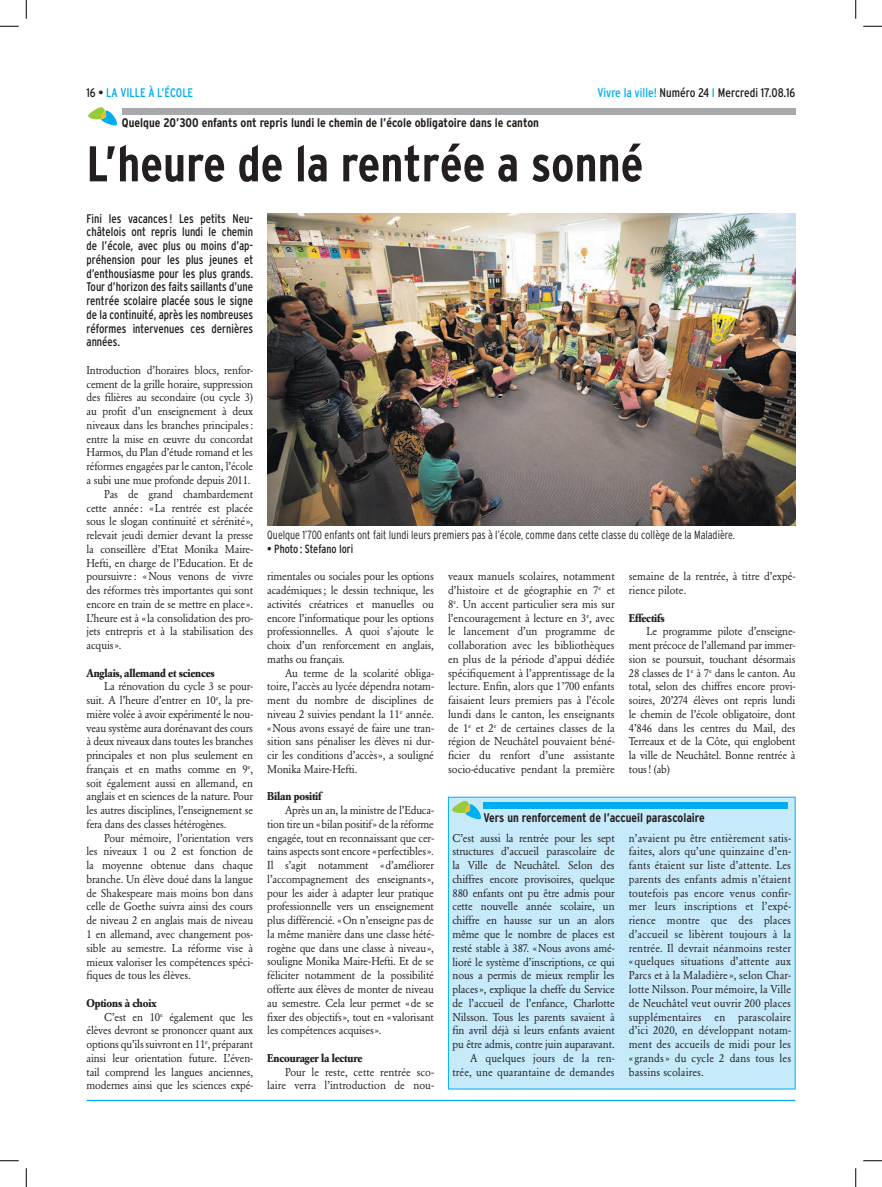
<style>
.page{position:relative;width:882px;height:1187px;background:#fff}
.page>*{position:absolute;margin:0;border:0;box-sizing:border-box;transform-origin:0 0}
.t1{font:700 condensed 50px "Interstate";color:#231f20}
.t2{font:condensed 12.5px/13.8px "Interstate";color:#231f20;text-align:justify;scale:.95 1}
.t3{font:700 condensed 12.5px "Interstate";color:#231f20}
.t4{font:condensed 12.5px "Interstate";color:#231f20}
.t5{font:condensed 12.5px "Interstate";color:#00aeef}
.t6{font:300 condensed 11.88px "Interstate";color:#231f20;scale:.95 1}
.t7{font:condensed 11.88px "Interstate";color:#231f20;scale:.95 1}
.t8{font:11.25px/13.8px "Garamond BE";letter-spacing:-.01em;color:#231f20;text-align:justify;scale:.95 1}
.t9{font:700 11.25px "Garamond BE";letter-spacing:-.015em;color:#231f20;scale:.95 1}
.s1{color:#231f20}
.s2{color:#00aeef}
</style>
<div class="page">
<hr style="left:86px;top:1099px;width:709px;height:1px;background:#00aeef">
<div style="left:122px;top:109px;width:673px;height:6px;background:#a8a9ad"></div>
<svg style="left:88px;top:107px;width:29px;height:18px"></svg>
<img style="left:267px;top:214px;width:528px;height:311px">
<div style="left:448px;top:797px;width:347px;height:291px;background:#c6eafa"></div>
<div style="left:448px;top:796px;width:347px;height:293px;border:1px solid #00aeef"></div>
<div style="left:483px;top:802px;width:305px;height:7px;background:#00aeef"></div>
<svg style="left:452px;top:801px;width:29px;height:18px"></svg>
<svg style="left:0;top:25px;width:19px;height:2px"></svg>
<svg style="left:863px;top:25px;width:19px;height:2px"></svg>
<svg style="left:0;top:1160px;width:19px;height:1px"></svg>
<svg style="left:863px;top:1160px;width:19px;height:1px"></svg>
<svg style="left:25px;top:0;width:2px;height:19px"></svg>
<svg style="left:25px;top:1168px;width:2px;height:18px"></svg>
<svg style="left:855px;top:0;width:1px;height:19px"></svg>
<svg style="left:855px;top:1168px;width:1px;height:18px"></svg>
<p class="t5" style="left:86px;top:85px;width:108px"><span class="s1">16 •</span> LA VILLE À L’ÉCOLE</p>
<p class="t4" style="left:597px;top:85px;width:199px"><span class="s2">Vivre la ville!</span> Numéro 24 <span class="s2">I</span> Mercredi 17.08.16</p>
<p class="t3" style="left:122px;top:115px;width:418px">Quelque 20’300 enfants ont repris lundi le chemin de l’école obligatoire dans le canton</p>
<h1 class="t1" style="left:86px;top:136px;width:558px">L’heure de la rentrée a sonné</h1>
<p class="t2" style="left:86px;top:211px;width:177px">Fini les vacances ! Les petits Neu&shy;châtelois ont repris lundi le chemin de l’école, avec plus ou moins d’ap&shy;préhension pour les plus jeunes et d’enthousiasme pour les plus grands.<br>Tour d’horizon des faits saillants d’une rentrée scolaire placée sous le signe de la continuité, après les nombreuses réformes intervenues ces dernières années.</p>
<p class="t8" style="left:86px;top:363px;width:177px">Introduction d’horaires blocs, renfor-</p>
<p class="t8" style="left:86px;top:377px;width:177px">cement de la grille horaire, suppression</p>
<p class="t8" style="left:86px;top:391px;width:177px">des filières au secondaire (ou cycle 3)</p>
<p class="t8" style="left:86px;top:404px;width:177px">au profit d’un enseignement à deux</p>
<p class="t8" style="left:86px;top:418px;width:177px">niveaux dans les branches principales :</p>
<p class="t8" style="left:86px;top:432px;width:177px">entre la mise en œuvre du concordat</p>
<p class="t8" style="left:86px;top:446px;width:177px">Harmos, du Plan d’étude romand et les</p>
<p class="t8" style="left:86px;top:459px;width:177px">réformes engagées par le canton, l’école</p>
<p class="t8" style="left:86px;top:473px;width:174px">a subi une mue profonde depuis 2011.</p>
<p class="t8" style="left:104px;top:487px;width:158px">Pas de grand chambardement</p>
<p class="t8" style="left:86px;top:501px;width:177px">cette année: «La rentrée est placée</p>
<p class="t8" style="left:86px;top:514px;width:177px">sous le slogan continuité et sérénité»,</p>
<p class="t8" style="left:86px;top:528px;width:177px">relevait jeudi dernier devant la presse</p>
<p class="t8" style="left:86px;top:542px;width:177px">la conseillère d’Etat Monika Maire-</p>
<p class="t8" style="left:86px;top:556px;width:177px">Hefti, en charge de l’Education. Et de</p>
<p class="t8" style="left:86px;top:569px;width:177px">poursuivre: «Nous venons de vivre</p>
<p class="t8" style="left:86px;top:583px;width:177px">des réformes très importantes qui sont</p>
<p class="t8" style="left:86px;top:597px;width:177px">encore en train de se mettre en place».</p>
<p class="t8" style="left:86px;top:611px;width:177px">L’heure est à «la consolidation des pro-</p>
<p class="t8" style="left:86px;top:624px;width:177px">jets entrepris et à la stabilisation des</p>
<p class="t8" style="left:86px;top:638px;width:38px">acquis».</p>
<p class="t9" style="left:86px;top:666px;width:136px">Anglais, allemand et sciences</p>
<p class="t8" style="left:86px;top:679px;width:177px;text-indent:18px">La rénovation du cycle 3 se pour&shy;suit. A l’heure d’entrer en 10<sup>e</sup>, la pre&shy;mière volée à avoir expérimenté le nou&shy;veau système aura dorénavant des cours à deux niveaux dans toutes les branches principales et non plus seulement en français et en maths comme en 9<sup>e</sup>, soit également aussi en allemand, en anglais et en sciences de la nature. Pour les autres disciplines, l’enseignement se fera dans des classes hétérogènes.</p>
<p class="t8" style="left:86px;top:831px;width:177px;text-indent:18px">Pour mémoire, l’orientation vers les niveaux 1 ou 2 est fonction de la moyenne obtenue dans chaque branche. Un élève doué dans la langue de Shakespeare mais moins bon dans celle de Goethe suivra ainsi des cours de niveau 2 en anglais mais de niveau 1 en allemand, avec changement pos&shy;sible au semestre. La réforme vise à mieux valoriser les compétences spéci&shy;fiques de tous les élèves.</p>
<p class="t9" style="left:86px;top:996px;width:75px">Options à choix</p>
<p class="t8" style="left:104px;top:1009px;width:158px">C’est en 10<sup>e</sup> également que les</p>
<p class="t8" style="left:86px;top:1023px;width:177px">élèves devront se prononcer quant aux</p>
<p class="t8" style="left:86px;top:1037px;width:177px">options qu’ils suivront en 11<sup>e</sup>, préparant</p>
<p class="t8" style="left:86px;top:1051px;width:177px">ainsi leur orientation future. L’éven-</p>
<p class="t8" style="left:86px;top:1064px;width:177px">tail comprend les langues anciennes,</p>
<p class="t8" style="left:86px;top:1078px;width:177px">modernes ainsi que les sciences expé-</p>
<p class="t6" style="left:267px;top:528px;width:494px">Quelque 1’700 enfants ont fait lundi leurs premiers pas à l’école, comme dans cette classe du collège de la Maladière.</p>
<p class="t7" style="left:267px;top:542px;width:92px">• Photo : Stefano Iori</p>
<p class="t8" style="left:267px;top:569px;width:177px">rimentales ou sociales pour les options académiques; le dessin technique, les activités créatrices et manuelles ou encore l’informatique pour les options professionnelles. A quoi s’ajoute le choix d’un renforcement en anglais, maths ou français.</p>
<p class="t8" style="left:267px;top:666px;width:177px;text-indent:18px">Au terme de la scolarité obliga&shy;toire, l’accès au lycée dépendra notam&shy;ment du nombre de disciplines de niveau 2 suivies pendant la 11<sup>e</sup> année. « Nous avons essayé de faire une tran&shy;sition sans pénaliser les élèves ni dur&shy;cir les conditions d’accès», a souligné Monika Maire-Hefti.</p>
<p class="t9" style="left:267px;top:790px;width:59px">Bilan positif</p>
<p class="t8" style="left:267px;top:803px;width:177px;text-indent:18px">Après un an, la ministre de l’Educa&shy;tion tire un «bilan positif» de la réforme engagée, tout en reconnaissant que cer&shy;tains aspects sont encore «perfectibles».<br>Il s’agit notamment «d’améliorer l’accompagnement des enseignants», pour les aider à adapter leur pratique professionnelle vers un enseignement plus différencié. «On n’enseigne pas de la même manière dans une classe hété&shy;rogène que dans une classe à niveau», souligne Monika Maire-Hefti. Et de se féliciter notamment de la possibilité offerte aux élèves de monter de niveau au semestre. Cela leur permet «de se fixer des objectifs», tout en «valorisant les compétences acquises».</p>
<p class="t9" style="left:267px;top:1051px;width:101px">Encourager la lecture</p>
<p class="t8" style="left:267px;top:1064px;width:177px;text-align:right">Pour le reste, cette rentrée sco&shy;laire verra l’introduction de nou-</p>
<p class="t8" style="left:448px;top:569px;width:177px">veaux manuels scolaires, notamment d’histoire et de géographie en 7<sup>e</sup> et 8<sup>e</sup>. Un accent particulier sera mis sur l’encouragement à lecture en 3<sup>e</sup>, avec le lancement d’un programme de collaboration avec les bibliothèques en plus de la période d’appui dédiée spécifiquement à l’apprentissage de la lecture. Enfin, alors que 1’700 enfants faisaient leurs premiers pas à l’école lundi dans le canton, les enseignants de 1<sup>e</sup> et 2<sup>e</sup> de certaines classes de la région de Neuchâtel pouvaient béné&shy;ficier du renfort d’une assistante socio-éducative pendant la première</p>
<p class="t8" style="left:629px;top:569px;width:177px">semaine de la rentrée, à titre d’expé&shy;rience pilote.</p>
<p class="t9" style="left:629px;top:611px;width:39px">Effectifs</p>
<p class="t8" style="left:629px;top:624px;width:177px;text-indent:18px">Le programme pilote d’enseigne&shy;ment précoce de l’allemand par immer&shy;sion se poursuit, touchant désormais 28 classes de 1<sup>e</sup> à 7<sup>e</sup> dans le canton. Au total, selon des chiffres encore provi&shy;soires, 20’274 élèves ont repris lundi le chemin de l’école obligatoire, dont 4’846 dans les centres du Mail, des Terreaux et de la Côte, qui englobent la ville de Neuchâtel. Bonne rentrée à tous! (ab)</p>
<p class="t3" style="left:483px;top:810px;width:223px">Vers un renforcement de l’accueil parascolaire</p>
<p class="t8" style="left:452px;top:831px;width:172px;text-align:right">C’est aussi la rentrée pour les sept structures d’accueil parascolaire de la Ville de Neuchâtel. Selon des chiffres encore provisoires, quelque 880 enfants ont pu être admis pour cette nouvelle année scolaire, un chiffre en hausse sur un an alors même que le nombre de places est resté stable à 387. «Nous avons amé&shy;lioré le système d’inscriptions, ce qui nous a permis de mieux remplir les places», explique la cheffe du Service de l’accueil de l’enfance, Charlotte Nilsson. Tous les parents savaient à fin avril déjà si leurs enfants avaient pu être admis, contre juin auparavant.<br>A quelques jours de la ren&shy;trée, une quarantaine de demandes</p>
<p class="t8" style="left:629px;top:831px;width:172px">n’avaient pu être entièrement satis&shy;faites, alors qu’une quinzaine d’en&shy;fants étaient sur liste d’attente. Les parents des enfants admis n’étaient toutefois pas encore venus confir&shy;mer leurs inscriptions et l’expé&shy;rience montre que des places d’accueil se libèrent toujours à la rentrée. Il devrait néanmoins rester « quelques situations d’attente aux Parcs et à la Maladière », selon Char&shy;lotte Nilsson. Pour mémoire, la Ville de Neuchâtel veut ouvrir 200 places supplémentaires en parascolaire d’ici 2020, en développant notam&shy;ment des accueils de midi pour les « grands» du cycle 2 dans tous les bassins scolaires.</p>
</div>
